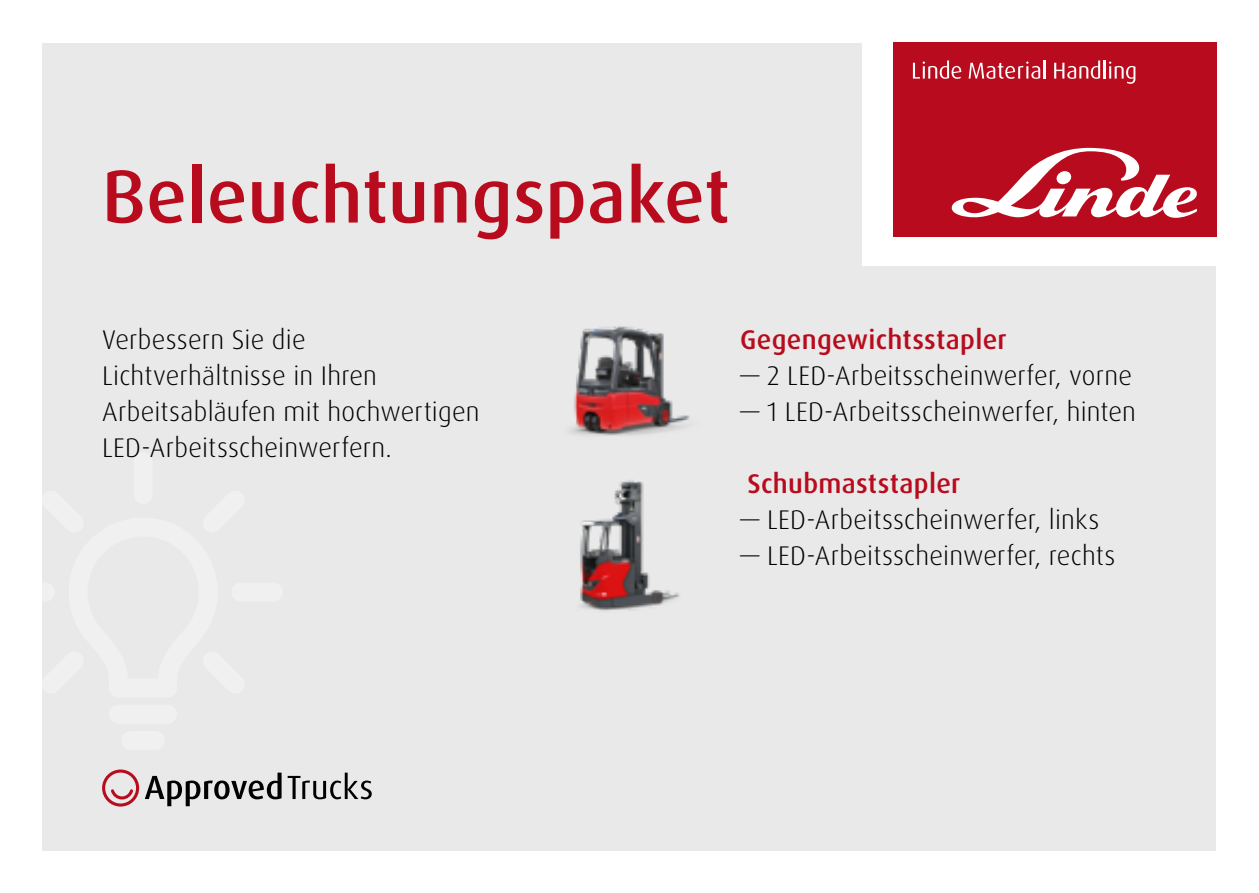
<style>
.page{position:relative;width:1259px;height:893px;background:#fff}
.page>*{position:absolute;margin:0;border:0;box-sizing:border-box;transform-origin:0 0}
.t1{font:500 75px "Dax Pro";letter-spacing:.005em;color:#b80c1e}
.t2{font:300 27px/36px "Dax Pro";letter-spacing:.01em;color:#000}
.t3{font:500 27px "Dax Pro";letter-spacing:.01em;color:#b80c1e}
</style>
<div class="page">
<div style="left:43px;top:43px;width:1173px;height:807px;background:#e9e9e9"></div>
<svg style="left:102px;top:769px;width:37px;height:38px"></svg>
<svg style="left:145px;top:773px;width:136px;height:33px"></svg>
<svg style="left:288px;top:773px;width:84px;height:26px"></svg>
<div style="left:109px;top:705px;width:68px;height:19px;background:#f0f0f0;border-radius:9px"></div>
<div style="left:121px;top:731px;width:44px;height:19px;background:#f0f0f0;border-radius:9px"></div>
<div style="left:231px;top:583px;width:52px;height:18px;background:#f0f0f0;border-radius:9px"></div>
<div style="left:134px;top:452px;width:19px;height:52px;background:#f0f0f0;border-radius:9px"></div>
<svg style="left:42px;top:490px;width:1px;height:207px"></svg>
<img style="left:580px;top:480px;width:100px;height:131px">
<img style="left:570px;top:326px;width:120px;height:110px">
<div style="left:862px;top:3px;width:393px;height:263px;background:#fff"></div>
<div style="left:892px;top:43px;width:324px;height:194px;background:#b80c1e"></div>
<svg style="left:951px;top:148px;width:246px;height:70px"></svg>
<svg style="left:913px;top:61px;width:48px;height:18px"></svg>
<svg style="left:968px;top:61px;width:77px;height:18px"></svg>
<svg style="left:1054px;top:61px;width:81px;height:23px"></svg>
<h1 class="t1" style="left:102px;top:148px;width:629px">Beleuchtungspaket</h1>
<p class="t2" style="left:102px;top:321px;width:379px">Verbessern Sie die<br>Lichtverhältnisse in Ihren<br>Arbeitsabläufen mit hochwertigen<br>LED-Arbeitsscheinwerfern.</p>
<p class="t3" style="left:740px;top:322px;width:268px">Gegengewichtsstapler</p>
<p class="t2" style="left:740px;top:357px;width:393px">— 2 LED-Arbeitsscheinwerfer, vorne</p>
<p class="t2" style="left:740px;top:393px;width:397px">— 1 LED-Arbeitsscheinwerfer, hinten</p>
<p class="t3" style="left:747px;top:466px;width:214px">Schubmaststapler</p>
<p class="t2" style="left:740px;top:501px;width:361px">— LED-Arbeitsscheinwerfer, links</p>
<p class="t2" style="left:740px;top:537px;width:377px">— LED-Arbeitsscheinwerfer, rechts</p>
</div>
